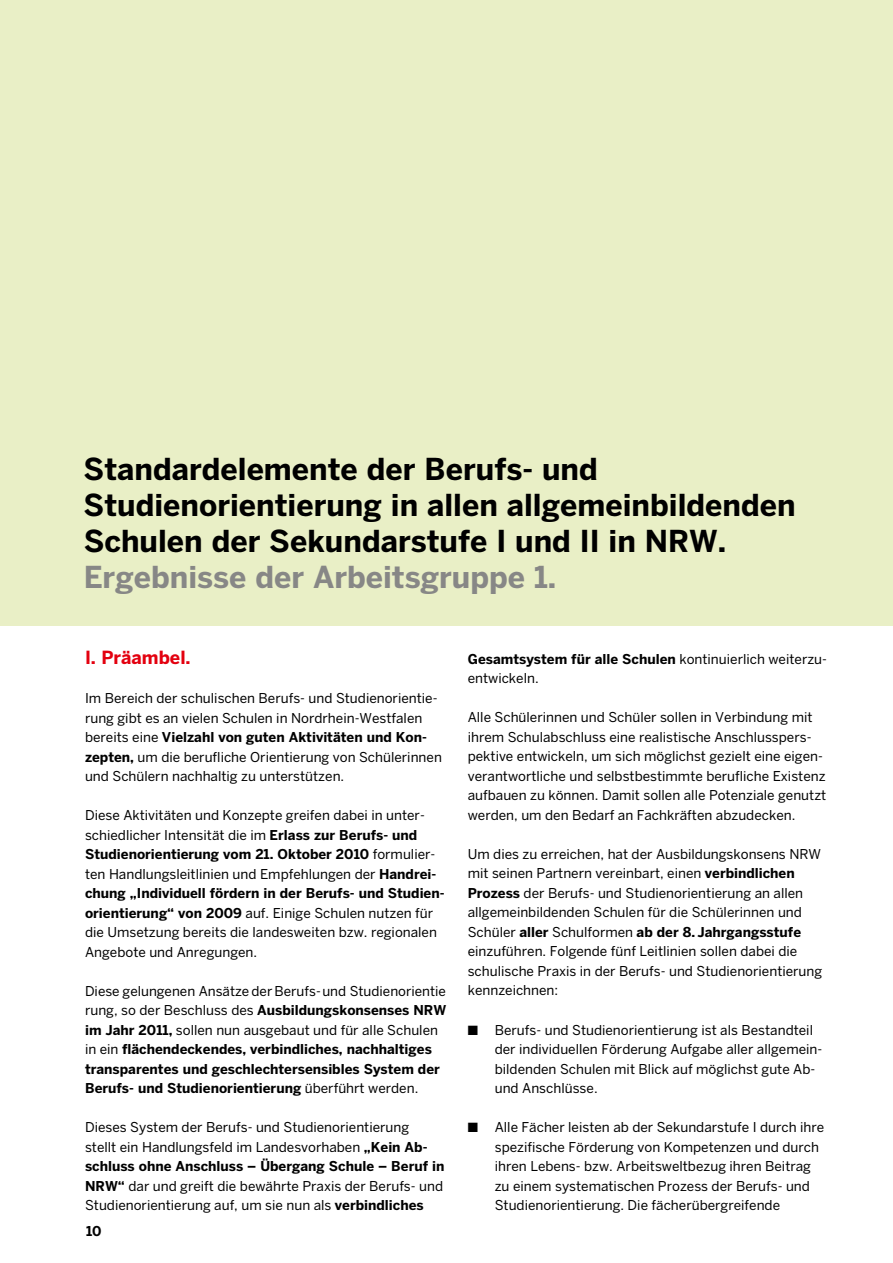
<style>
.page{position:relative;width:893px;height:1263px;background:#fff}
.page>*{position:absolute;margin:0;border:0;box-sizing:border-box;transform-origin:0 0}
.Kapitelüberschrift{font:700 30px/36px "Benton Sans";color:#000}
.Überschrift_1{font:700 18px "Benton Sans";color:#e3000f}
.t1{font:13.5px/19.5px "Benton Sans";color:#000}
.t2{font:700 13.5px/19.5px "Benton Sans";color:#000}
.s1{color:#878786}
.s2{font-weight:700}
.s3{font-weight:400}
</style>
<div class="page">
<div style="left:0;top:0;width:893px;height:625px;background:#e9efc6"></div>
<p class="Kapitelüberschrift" style="left:84px;top:450px;width:713px">Standardelemente der Berufs- und Studienorientierung in allen allgemeinbildenden Schulen der Sekundarstufe I und II in NRW.<br><span class="s1">Ergebnisse der Arbeitsgruppe 1.</span></p>
<p class="Überschrift_1" style="left:85px;top:647px;width:107px">I. Präambel.</p>
<p class="t1" style="left:85px;top:688px;width:358px">Im Bereich der schulischen Berufs- und Studienorientie&shy;rung gibt es an vielen Schulen in Nordrhein-Westfalen bereits eine <span class="s2">Vielzahl von guten Aktivitäten und Kon&shy;zepten,</span> um die berufliche Orientierung von Schülerinnen und Schülern nachhaltig zu unterstützen.</p>
<p class="t1" style="left:85px;top:805px;width:361px">Diese Aktivitäten und Konzepte greifen dabei in unter&shy;schiedlicher Intensität die im <span class="s2">Erlass zur Berufs- und Studienorientierung vom 21. Oktober 2010</span> formulier&shy;ten Handlungsleitlinien und Empfehlungen der <span class="s2">Handrei&shy;chung „Individuell fördern in der Berufs- und Studien&shy;orientierung“ von 2009</span> auf. Einige Schulen nutzen für die Umsetzung bereits die landesweiten bzw. regionalen Angebote und Anregungen.</p>
<p class="t2" style="left:85px;top:981px;width:363px"><span class="s3">Diese gelungenen Ansätze der Berufs-und Studienorientie rung, so der Beschluss des</span> Ausbildungskonsenses NRW im Jahr 2011, <span class="s3">sollen nun ausgebaut und für alle Schulen in ein</span> flächendeckendes, verbindliches, nachhaltiges transparentes und geschlechtersensibles System der Berufs- und Studienorientierung <span class="s3">überführt werden.</span></p>
<p class="t1" style="left:85px;top:1117px;width:361px">Dieses System der Berufs- und Studienorientierung<br>stellt ein Handlungsfeld im Landesvorhaben <span class="s2">„Kein Ab&shy;schluss ohne Anschluss – Übergang Schule – Beruf in NRW“</span> dar und greift die bewährte Praxis der Berufs- und Studienorientierung auf, um sie nun als <span class="s2">verbindliches</span></p>
<p class="t2" style="left:86px;top:1221px;width:17px">10</p>
<p class="t2" style="left:468px;top:649px;width:361px">Gesamtsystem für alle Schulen <span class="s3">kontinuierlich weiterzu-</span></p>
<p class="t1" style="left:468px;top:669px;width:72px">entwickeln.</p>
<p class="t1" style="left:468px;top:708px;width:360px">Alle Schülerinnen und Schüler sollen in Verbindung mit ihrem Schulabschluss eine realistische Anschlusspers&shy;pektive entwickeln, um sich möglichst gezielt eine eigen&shy;verantwortliche und selbstbestimmte berufliche Existenz aufbauen zu können. Damit sollen alle Potenziale genutzt werden, um den Bedarf an Fachkräften abzudecken.</p>
<p class="t1" style="left:468px;top:844px;width:356px">Um dies zu erreichen, hat der Ausbildungskonsens NRW mit seinen Partnern vereinbart, einen <span class="s2">verbindlichen Prozess</span> der Berufs- und Studienorientierung an allen allgemeinbildenden Schulen für die Schülerinnen und Schüler <span class="s2">aller</span> Schulformen <span class="s2">ab der 8. Jahrgangsstufe </span>einzuführen. Folgende fünf Leitlinien sollen dabei die schulische Praxis in der Berufs- und Studienorientierung kennzeichnen:</p>
<p class="t1" style="left:495px;top:1020px;width:329px;text-indent:-27px">■ Berufs- und Studienorientierung ist als Bestandteil der individuellen Förderung Aufgabe aller allgemein&shy;bildenden Schulen mit Blick auf möglichst gute Ab&shy;und Anschlüsse.</p>
<p class="t1" style="left:495px;top:1117px;width:331px;text-indent:-27px">■ Alle Fächer leisten ab der Sekundarstufe I durch ihre spezifische Förderung von Kompetenzen und durch ihren Lebens- bzw. Arbeitsweltbezug ihren Beitrag zu einem systematischen Prozess der Berufs- und Studienorientierung. Die fächerübergreifende</p>
</div>
